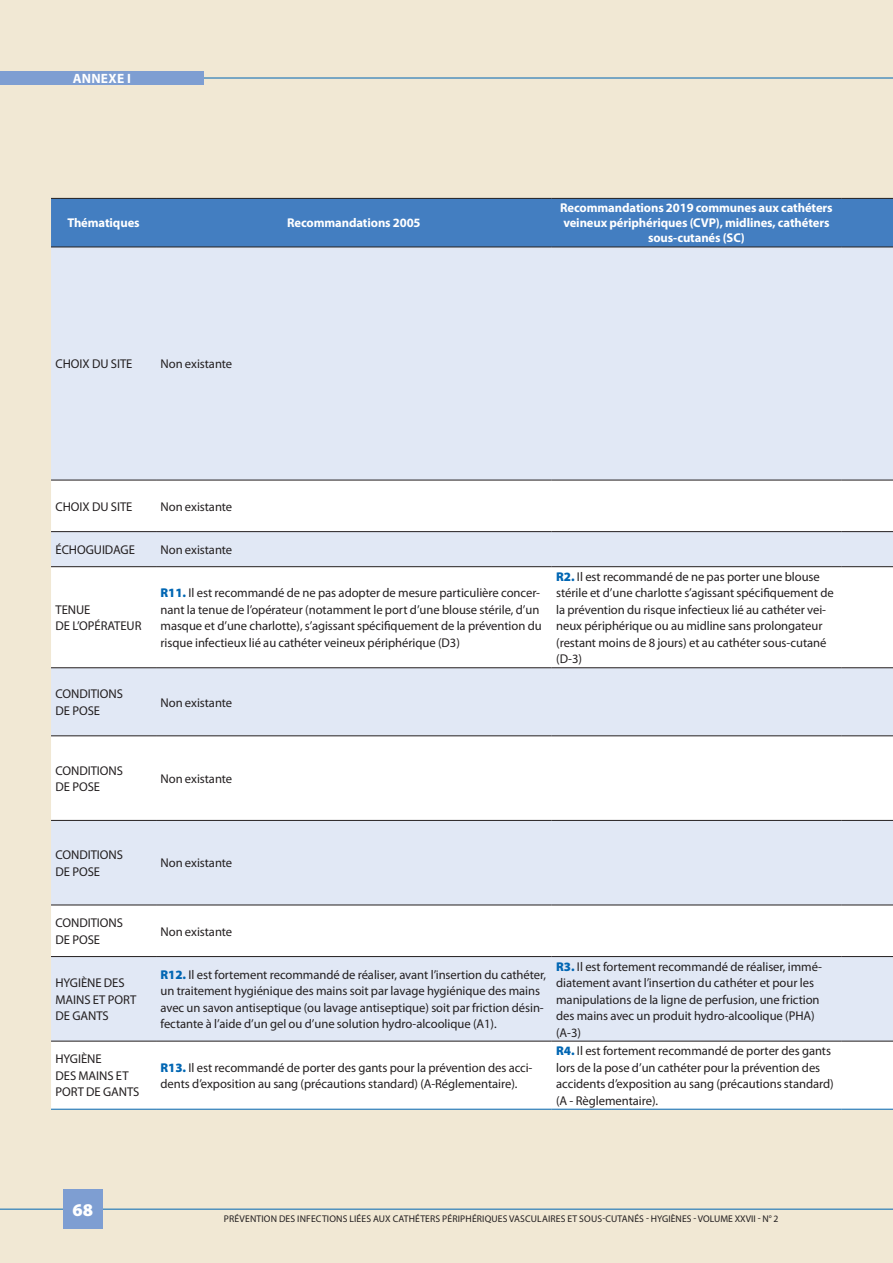
<style>
.page{position:relative;width:893px;height:1263px;background:#f1e8d4}
.page>*{position:absolute;margin:0;border:0;box-sizing:border-box;transform-origin:0 0}
.t1{font:900 18px "Myriad Pro";color:#fff}
.t2{font:700 13.5px "Myriad Pro";letter-spacing:.02em;color:#fff}
.t3{font:12.75px/16.5px "Myriad Pro";letter-spacing:-.005em;color:#231f20}
.t4{font:700 12.75px/15px "Myriad Pro";letter-spacing:-.01em;color:#fff;text-align:center}
.t5{font:9.75px "Myriad Pro";letter-spacing:.015em;color:#231f20}
.s1{font-weight:900;color:#0166b3}
</style>
<div class="page">
<hr style="left:0;top:1209px;width:893px;height:1px;background:#0166b3">
<div style="left:63px;top:1190px;width:39px;height:39px;background:#7e9ed2"></div>
<hr style="left:0;top:78px;width:893px;height:1px;background:#0166b3">
<div style="left:0;top:71px;width:204px;height:14px;background:#7e9ed2"></div>
<div style="left:51px;top:199px;width:842px;height:48px;background:#437ec1"></div>
<div style="left:51px;top:248px;width:842px;height:232px;background:#e1e8f5"></div>
<svg style="left:51px;top:481px;width:842px;height:628px;background:#f1f4f9"></svg>
<hr style="left:51px;top:480px;width:105px;height:1px;background:#231f20">
<hr style="left:156px;top:480px;width:396px;height:1px;background:#231f20">
<hr style="left:552px;top:480px;width:289px;height:1px;background:#231f20">
<hr style="left:841px;top:480px;width:52px;height:1px;background:#231f20">
<hr style="left:51px;top:531px;width:105px;height:1px;background:#231f20">
<hr style="left:156px;top:531px;width:396px;height:1px;background:#231f20">
<hr style="left:552px;top:531px;width:289px;height:1px;background:#231f20">
<hr style="left:841px;top:531px;width:52px;height:1px;background:#231f20">
<hr style="left:51px;top:566px;width:105px;height:1px;background:#231f20">
<hr style="left:156px;top:566px;width:396px;height:1px;background:#231f20">
<hr style="left:552px;top:566px;width:289px;height:1px;background:#231f20">
<hr style="left:841px;top:566px;width:52px;height:1px;background:#231f20">
<hr style="left:51px;top:667px;width:105px;height:1px;background:#231f20">
<hr style="left:156px;top:667px;width:396px;height:1px;background:#231f20">
<hr style="left:552px;top:667px;width:289px;height:1px;background:#231f20">
<hr style="left:841px;top:667px;width:52px;height:1px;background:#231f20">
<hr style="left:51px;top:735px;width:105px;height:1px;background:#231f20">
<hr style="left:156px;top:735px;width:396px;height:1px;background:#231f20">
<hr style="left:552px;top:735px;width:289px;height:1px;background:#231f20">
<hr style="left:841px;top:735px;width:52px;height:1px;background:#231f20">
<hr style="left:51px;top:820px;width:105px;height:1px;background:#231f20">
<hr style="left:156px;top:820px;width:396px;height:1px;background:#231f20">
<hr style="left:552px;top:820px;width:289px;height:1px;background:#231f20">
<hr style="left:841px;top:820px;width:52px;height:1px;background:#231f20">
<hr style="left:51px;top:905px;width:105px;height:1px;background:#231f20">
<hr style="left:156px;top:905px;width:396px;height:1px;background:#231f20">
<hr style="left:552px;top:905px;width:289px;height:1px;background:#231f20">
<hr style="left:841px;top:905px;width:52px;height:1px;background:#231f20">
<hr style="left:51px;top:956px;width:105px;height:1px;background:#231f20">
<hr style="left:156px;top:956px;width:396px;height:1px;background:#231f20">
<hr style="left:552px;top:956px;width:289px;height:1px;background:#231f20">
<hr style="left:841px;top:956px;width:52px;height:1px;background:#231f20">
<hr style="left:51px;top:1041px;width:105px;height:1px;background:#231f20">
<hr style="left:156px;top:1041px;width:396px;height:1px;background:#231f20">
<hr style="left:552px;top:1041px;width:289px;height:1px;background:#231f20">
<hr style="left:841px;top:1041px;width:52px;height:1px;background:#231f20">
<hr style="left:51px;top:1109px;width:105px;height:1px;background:#0166b3">
<hr style="left:156px;top:1109px;width:396px;height:1px;background:#0166b3">
<hr style="left:552px;top:1109px;width:289px;height:1px;background:#0166b3">
<hr style="left:841px;top:1109px;width:52px;height:1px;background:#0166b3">
<hr style="left:51px;top:198px;width:105px;height:1px;background:#231f20">
<hr style="left:156px;top:198px;width:396px;height:1px;background:#231f20">
<hr style="left:552px;top:198px;width:289px;height:1px;background:#231f20">
<hr style="left:841px;top:198px;width:52px;height:1px;background:#231f20">
<hr style="left:51px;top:247px;width:105px;height:1px;background:#231f20">
<hr style="left:156px;top:247px;width:396px;height:1px;background:#231f20">
<hr style="left:552px;top:247px;width:289px;height:1px;background:#231f20">
<hr style="left:841px;top:247px;width:52px;height:1px;background:#231f20">
<p class="t2" style="left:73px;top:70px;width:60px">ANNEXE I</p>
<p class="t4" style="left:67px;top:215px;width:74px">Thématiques</p>
<p class="t4" style="left:287px;top:215px;width:135px">Recommandations 2005</p>
<p class="t3" style="left:56px;top:356px;width:78px">CHOIX DU SITE</p>
<p class="t3" style="left:161px;top:356px;width:73px">Non existante</p>
<p class="t4" style="left:560px;top:200px;width:274px">Recommandations 2019 communes aux cathéters veineux périphériques (CVP), midlines, cathéters sous-cutanés (SC)</p>
<p class="t3" style="left:56px;top:498px;width:78px">CHOIX DU SITE</p>
<p class="t3" style="left:161px;top:498px;width:73px">Non existante</p>
<p class="t3" style="left:56px;top:541px;width:81px">ÉCHOGUIDAGE</p>
<p class="t3" style="left:161px;top:541px;width:73px">Non existante</p>
<p class="t3" style="left:56px;top:601px;width:87px">TENUE<br>DE L’OPÉRATEUR</p>
<p class="t3" style="left:161px;top:584px;width:383px"><span class="s1">R11.</span> Il est recommandé de ne pas adopter de mesure particulière concer&shy;nant la tenue de l’opérateur (notamment le port d’une blouse stérile, d’un masque et d’une charlotte), s’agissant spécifiquement de la prévention du risque infectieux lié au cathéter veineux périphérique (D3)</p>
<p class="t3" style="left:56px;top:686px;width:69px">CONDITIONS<br>DE POSE</p>
<p class="t3" style="left:161px;top:694px;width:73px">Non existante</p>
<p class="t3" style="left:556px;top:568px;width:279px"><span class="s1">R2.</span> Il est recommandé de ne pas porter une blouse stérile et d’une charlotte s’agissant spécifiquement de la prévention du risque infectieux lié au cathéter vei&shy;neux périphérique ou au midline sans prolongateur (restant moins de 8 jours) et au cathéter sous-cutané (D-3)</p>
<p class="t3" style="left:56px;top:762px;width:69px">CONDITIONS<br>DE POSE</p>
<p class="t3" style="left:161px;top:770px;width:73px">Non existante</p>
<p class="t3" style="left:56px;top:846px;width:69px">CONDITIONS<br>DE POSE</p>
<p class="t3" style="left:161px;top:855px;width:73px">Non existante</p>
<p class="t3" style="left:56px;top:914px;width:69px">CONDITIONS<br>DE POSE</p>
<p class="t3" style="left:161px;top:923px;width:73px">Non existante</p>
<p class="t3" style="left:56px;top:974px;width:82px">HYGIÈNE DES<br>MAINS ET PORT<br>DE GANTS</p>
<p class="t3" style="left:161px;top:966px;width:387px"><span class="s1">R12.</span> Il est fortement recommandé de réaliser, avant l’insertion du cathéter, un traitement hygiénique des mains soit par lavage hygiénique des mains avec un savon antiseptique (ou lavage antiseptique) soit par friction désin&shy;fectante à l’aide d’un gel ou d’une solution hydro-alcoolique (A1).</p>
<p class="t3" style="left:556px;top:958px;width:267px"><span class="s1">R3.</span> Il est fortement recommandé de réaliser, immé&shy;diatement avant l’insertion du cathéter et pour les manipulations de la ligne de perfusion, une friction des mains avec un produit hydro-alcoolique (PHA) (A-3)</p>
<p class="t3" style="left:56px;top:1051px;width:86px">HYGIÈNE<br>DES MAINS ET<br>PORT DE GANTS</p>
<p class="t3" style="left:161px;top:1059px;width:373px"><span class="s1">R13.</span> Il est recommandé de porter des gants pour la prévention des acci&shy;dents d’exposition au sang (précautions standard) (A-Réglementaire).</p>
<p class="t3" style="left:556px;top:1042px;width:279px"><span class="s1">R4.</span> Il est fortement recommandé de porter des gants lors de la pose d’un cathéter pour la prévention des accidents d’exposition au sang (précautions standard) (A - Règlementaire).</p>
<h1 class="t1" style="left:73px;top:1198px;width:22px">68</h1>
<p class="t5" style="left:224px;top:1213px;width:556px">PRÉVENTION DES INFECTIONS LIÉES AUX CATHÉTERS PÉRIPHÉRIQUES VASCULAIRES ET SOUS-CUTANÉS - HYGIÈNES - VOLUME XXVII - N° 2</p>
</div>
